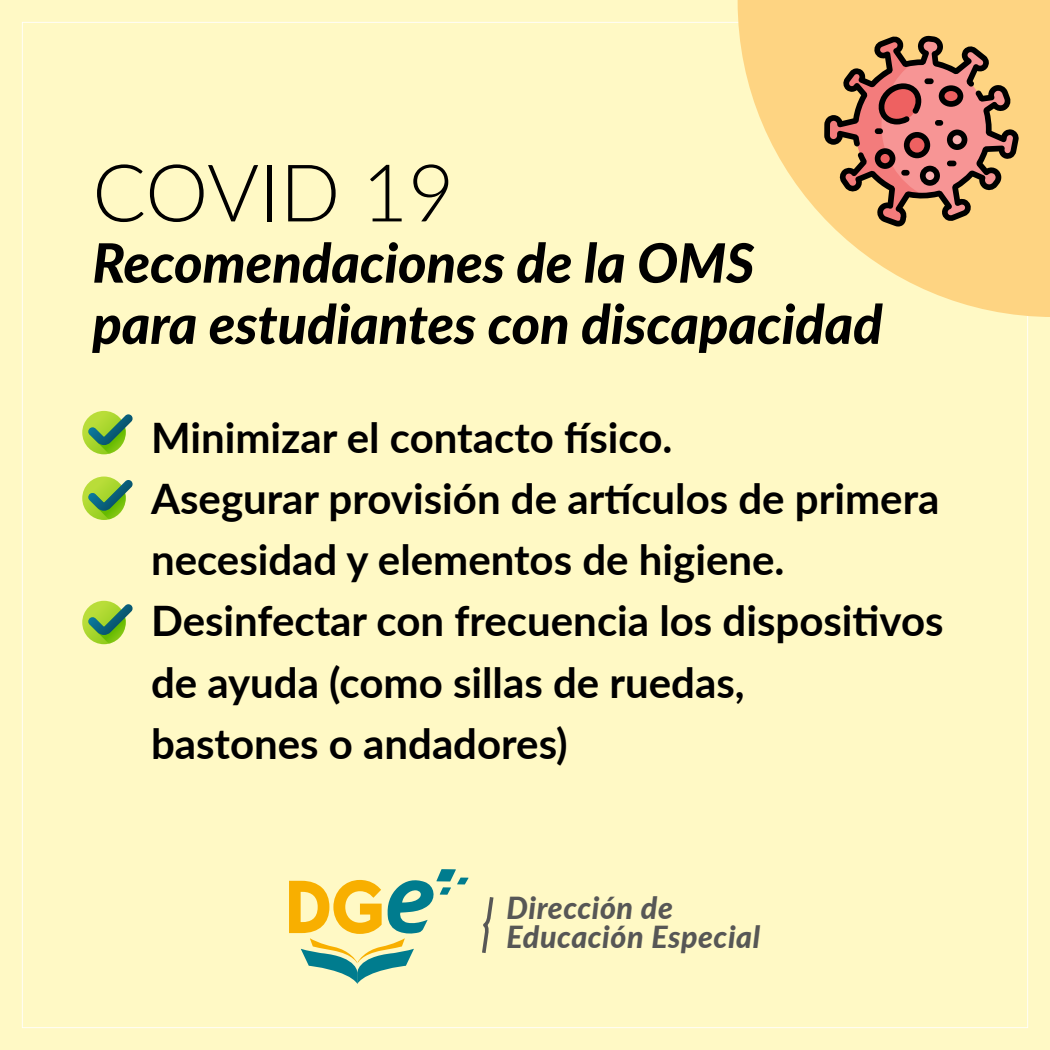
<style>
.page{position:relative;width:1050px;height:1050px;background:#fff9c5}
.page>*{position:absolute;margin:0;border:0;box-sizing:border-box;transform-origin:0 0}
.t1{font:300 79.62px "Lato";color:#000}
.t2{font:italic 800 54.25px/61.2px "Lato";color:#000}
.t3{font:700 42px/61.2px "Lato";color:#000}
.t4{font:italic 800 30.36px/29px "Lato";letter-spacing:.02em;color:#575756}
</style>
<div class="page">
<svg style="left:738px;top:0;width:312px;height:317px;fill:#fed482"></svg>
<svg style="left:482px;top:897px;width:12px;height:56px"></svg>
<svg style="left:289px;top:869px;width:180px;height:115px"></svg>
<svg style="left:82px;top:411px;width:44px;height:43px"></svg>
<svg style="left:88px;top:414px;width:45px;height:40px"></svg>
<svg style="left:82px;top:477px;width:44px;height:43px"></svg>
<svg style="left:88px;top:480px;width:45px;height:39px"></svg>
<svg style="left:82px;top:601px;width:44px;height:43px"></svg>
<svg style="left:88px;top:604px;width:45px;height:40px"></svg>
<svg style="left:824px;top:36px;width:195px;height:191px;background:#c18a67"></svg>
<div style="left:935px;top:120px;width:8px;height:6px;background:#000;border-radius:3px"></div>
<div style="left:901px;top:170px;width:9px;height:6px;background:#000;border-radius:3px"></div>
<div style="left:875px;top:128px;width:8px;height:6px;background:#000;border-radius:3px"></div>
<div style="left:924px;top:78px;width:10px;height:6px;background:#000;border-radius:3px"></div>
<div style="left:947px;top:161px;width:9px;height:5px;background:#000;border-radius:3px"></div>
<h1 class="t1" style="left:92px;top:137px;width:363px">COVID 19</h1>
<p class="t2" style="left:92px;top:230px;width:792px">Recomendaciones de la OMS<br>para estudiantes con discapacidad</p>
<p class="t3" style="left:151px;top:405px;width:794px">Minimizar el contacto físico.<br>Asegurar provisión de artículos de primera necesidad y elementos de higiene.<br>Desinfectar con frecuencia los dispositivos de ayuda (como sillas de ruedas,<br>bastones o andadores)</p>
<p class="t4" style="left:507px;top:892px;width:255px">Dirección de<br>Educación Especial</p>
</div>
